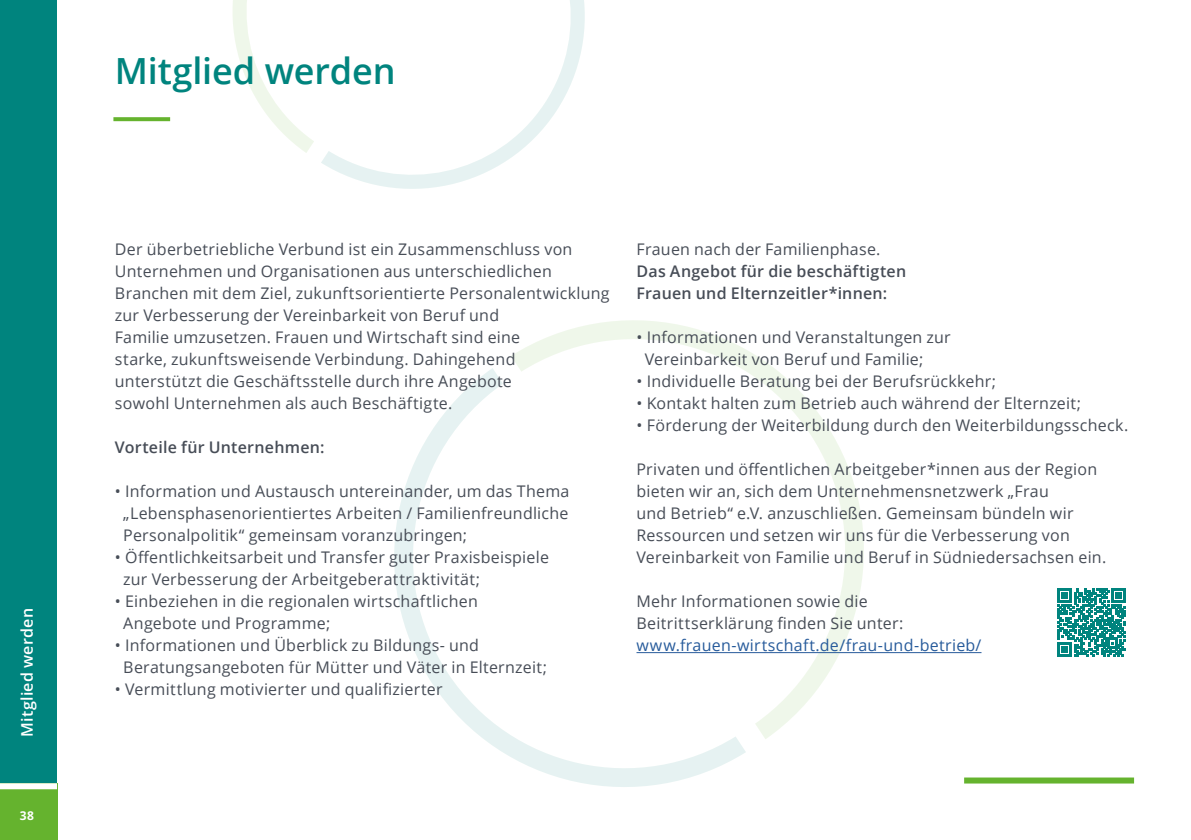
<style>
.page{position:relative;width:1191px;height:840px;background:#fff}
.page>*{position:absolute;margin:0;border:0;box-sizing:border-box;transform-origin:0 0}
.t1{font:600 36px "Open Sans";letter-spacing:-.005em;color:#00847e}
.t2{font:16px/22px "Open Sans";letter-spacing:.015em;color:#474d57}
.t3{font:600 16px/22px "Open Sans";letter-spacing:.015em;color:#474d57}
.t4{font:16px "Open Sans";letter-spacing:.02em;color:#275b9b}
.t5{font:600 16px "Open Sans";letter-spacing:.015em;color:#fff}
.t6{font:700 12px "Open Sans";color:#fff}
</style>
<div class="page">
<div style="left:0;top:0;width:57px;height:839px;background:#00847e"></div>
<div style="left:0;top:782px;width:57px;height:57px;background:#65b32e"></div>
<svg style="left:0;top:782px;width:57px;height:6px"></svg>
<svg style="left:321px;top:0;width:264px;height:189px"></svg>
<svg style="left:233px;top:0;width:264px;height:153px"></svg>
<svg style="left:394px;top:368px;width:352px;height:419px"></svg>
<svg style="left:511px;top:320px;width:355px;height:419px"></svg>
<hr style="left:636px;top:651px;width:345px;height:1px;background:#275b9b">
<svg style="left:113px;top:117px;width:57px;height:4px"></svg>
<svg style="left:1057px;top:588px;width:69px;height:68px"></svg>
<div style="left:964px;top:777px;width:170px;height:6px;background:#65b32e"></div>
<p class="t5" style="left:16px;top:736px;width:130px;rotate:-90deg">Mitglied werden</p>
<p class="t6" style="left:20px;top:806px;width:16px">38</p>
<h1 class="t1" style="left:115px;top:46px;width:282px">Mitglied werden</h1>
<p class="t2" style="left:115px;top:237px;width:496px">Der überbetriebliche Verbund ist ein Zusammenschluss von Unternehmen und Organisationen aus unterschiedlichen Branchen mit dem Ziel, zukunftsorientierte Personalentwicklung zur Verbesserung der Vereinbarkeit von Beruf und<br>Familie umzusetzen. Frauen und Wirtschaft sind eine<br>starke, zukunftsweisende Verbindung. Dahingehend<br>unterstützt die Geschäftsstelle durch ihre Angebote<br>sowohl Unternehmen als auch Beschäftigte.</p>
<p class="t3" style="left:115px;top:436px;width:211px">Vorteile für Unternehmen:</p>
<p class="t2" style="left:123px;top:479px;width:447px;text-align:justify;text-indent:-8px">• Information und Austausch untereinander, um das Thema „Lebensphasenorientiertes Arbeiten / Familienfreundliche Personalpolitik“ gemeinsam voranzubringen;</p>
<p class="t2" style="left:123px;top:545px;width:427px;text-indent:-8px">• Öffentlichkeitsarbeit und Transfer guter Praxisbeispiele zur Verbesserung der Arbeitgeberattraktivität;</p>
<p class="t2" style="left:123px;top:589px;width:356px;text-indent:-8px">• Einbeziehen in die regionalen wirtschaftlichen<br>Angebote und Programme;</p>
<p class="t2" style="left:123px;top:633px;width:425px;text-indent:-8px">• Informationen und Überblick zu Bildungs- und<br>Beratungsangeboten für Mütter und Väter in Elternzeit;</p>
<p class="t2" style="left:115px;top:677px;width:329px">• Vermittlung motivierter und qualifizierter</p>
<p class="t2" style="left:636px;top:237px;width:245px">Frauen nach der Familienphase.</p>
<p class="t3" style="left:636px;top:260px;width:271px">Das Angebot für die beschäftigten<br>Frauen und Elternzeitler*innen:</p>
<p class="t2" style="left:645px;top:325px;width:307px;text-indent:-8px">• Informationen und Veranstaltungen zur<br>Vereinbarkeit von Beruf und Familie;</p>
<p class="t2" style="left:636px;top:369px;width:361px">• Individuelle Beratung bei der Berufsrückkehr;</p>
<p class="t2" style="left:636px;top:391px;width:446px">• Kontakt halten zum Betrieb auch während der Elternzeit;</p>
<p class="t2" style="left:636px;top:413px;width:493px">• Förderung der Weiterbildung durch den Weiterbildungsscheck.</p>
<p class="t2" style="left:636px;top:457px;width:471px">Privaten und öffentlichen Arbeitgeber*innen aus der Region bieten wir an, sich dem Unternehmensnetzwerk „Frau<br>und Betrieb“ e.V. anzuschließen. Gemeinsam bündeln wir Ressourcen und setzen wir uns für die Verbesserung von Vereinbarkeit von Familie und Beruf in Südniedersachsen ein.</p>
<p class="t2" style="left:636px;top:589px;width:268px">Mehr Informationen sowie die<br>Beitrittserklärung finden Sie unter:</p>
<p class="t4" style="left:636px;top:634px;width:346px">www.frauen-wirtschaft.de/frau-und-betrieb/</p>
</div>
